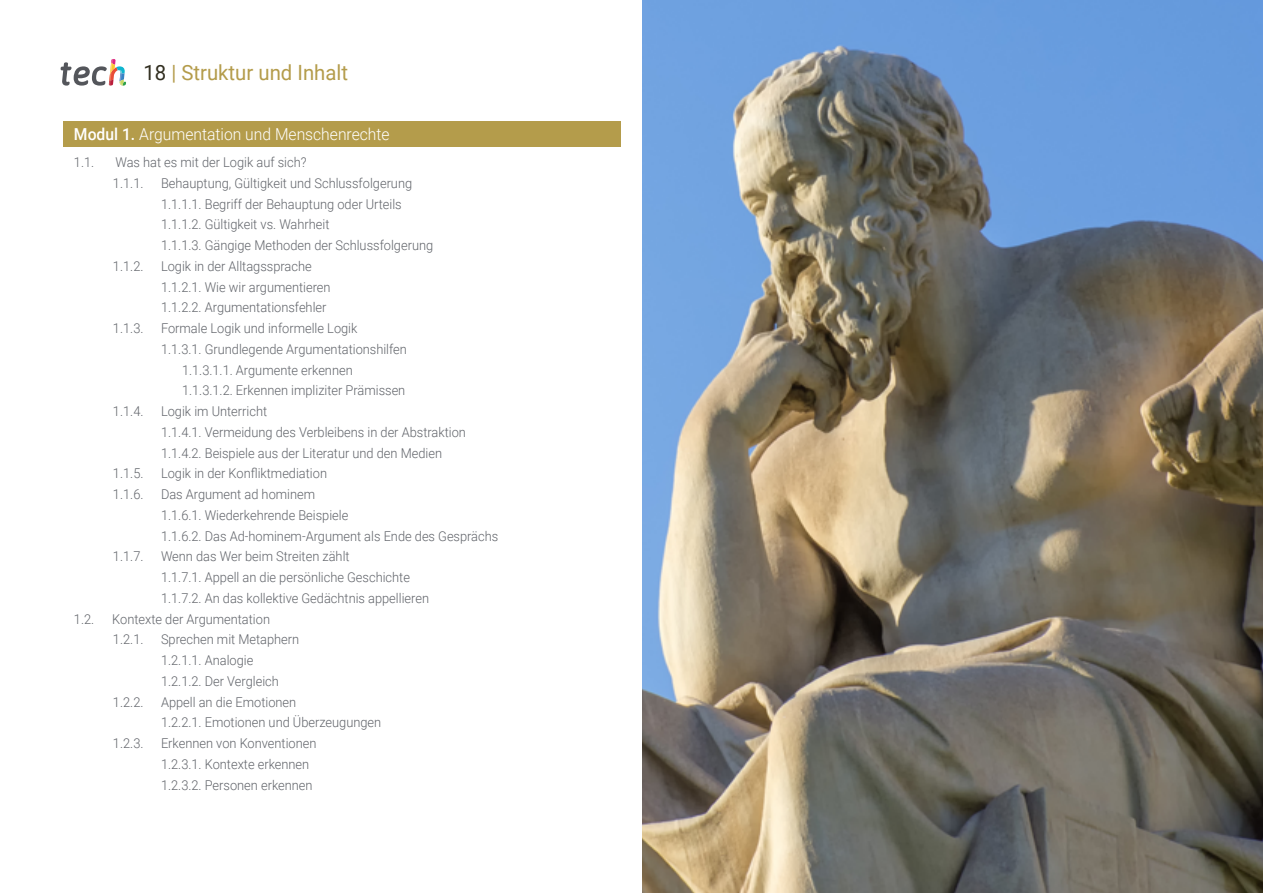
<style>
.page{position:relative;width:1263px;height:893px;background:#fff}
.page>*{position:absolute;margin:0;border:0;box-sizing:border-box;transform-origin:0 0}
.t1{font:21px "Roboto";color:#b49c4b}
.t2{font:300 16.5px "Roboto";color:#fff;scale:.95 1}
.t3{font:300 13.5px/20.7px "Roboto";color:#61646a;scale:.95 1}
.s1{color:#312e20}
.s2{font-weight:500}
</style>
<div class="page">
<div style="left:63px;top:121px;width:558px;height:25px;background:#b49c4b"></div>
<svg style="left:61px;top:59px;width:65px;height:27px"></svg>
<img style="left:642px;top:0;width:621px;height:893px">
<h1 class="t1" style="left:144px;top:57px;width:206px"><span class="s1">18</span> | Struktur und Inhalt</h1>
<p class="t2" style="left:74px;top:123px;width:334px"><span class="s2">Modul 1.</span> Argumentation und Menschenrechte</p>
<p class="t3" style="left:74px;top:151px;width:23px">1.1.</p>
<p class="t3" style="left:113px;top:151px;width:205px">Was hat es mit der Logik auf sich?<br>1.1.1.</p>
<p class="t3" style="left:161px;top:172px;width:288px">Behauptung, Gültigkeit und Schlussfolgerung 1.1.1.1. Begriff der Behauptung oder Urteils 1.1.1.2. Gültigkeit vs. Wahrheit<br>1.1.1.3. Gängige Methoden der Schlussfolgerung</p>
<p class="t3" style="left:113px;top:255px;width:34px">1.1.2.</p>
<p class="t3" style="left:161px;top:255px;width:180px">Logik in der Alltagssprache<br>1.1.2.1. Wie wir argumentieren<br>1.1.2.2. Argumentationsfehler</p>
<p class="t3" style="left:113px;top:317px;width:34px">1.1.3.</p>
<p class="t3" style="left:161px;top:317px;width:208px">Formale Logik und informelle Logik</p>
<p class="t3" style="left:161px;top:338px;width:260px">1.1.3.1. Grundlegende Argumentationshilfen</p>
<p class="t3" style="left:182px;top:359px;width:181px">1.1.3.1.1. Argumente erkennen</p>
<p class="t3" style="left:182px;top:380px;width:237px">1.1.3.1.2. Erkennen impliziter Prämissen</p>
<p class="t3" style="left:113px;top:400px;width:34px">1.1.4.</p>
<p class="t3" style="left:161px;top:400px;width:322px">Logik im Unterricht<br>1.1.4.1. Vermeidung des Verbleibens in der Abstraktion<br>1.1.4.2. Beispiele aus der Literatur und den Medien</p>
<p class="t3" style="left:113px;top:463px;width:34px">1.1.5.</p>
<p class="t3" style="left:161px;top:463px;width:176px">Logik in der Konfliktmediation</p>
<p class="t3" style="left:113px;top:483px;width:34px">1.1.6.</p>
<p class="t3" style="left:161px;top:483px;width:357px">Das Argument ad hominem<br>1.1.6.1. Wiederkehrende Beispiele<br>1.1.6.2. Das Ad-hominem-Argument als Ende des Gesprächs</p>
<p class="t3" style="left:113px;top:546px;width:34px">1.1.7.</p>
<p class="t3" style="left:161px;top:546px;width:284px">Wenn das Wer beim Streiten zählt<br>1.1.7.1. Appell an die persönliche Geschichte<br>1.1.7.2. An das kollektive Gedächtnis appellieren</p>
<p class="t3" style="left:74px;top:608px;width:23px">1.2.</p>
<p class="t3" style="left:112px;top:608px;width:168px">Kontexte der Argumentation<br>1.2.1.</p>
<p class="t3" style="left:161px;top:629px;width:147px">Sprechen mit Metaphern<br>1.2.1.1. Analogie<br>1.2.1.2. Der Vergleich</p>
<p class="t3" style="left:113px;top:691px;width:34px">1.2.2.</p>
<p class="t3" style="left:161px;top:691px;width:233px">Appell an die Emotionen<br>1.2.2.1. Emotionen und Überzeugungen</p>
<p class="t3" style="left:113px;top:732px;width:34px">1.2.3.</p>
<p class="t3" style="left:161px;top:732px;width:165px">Erkennen von Konventionen<br>1.2.3.1. Kontexte erkennen<br>1.2.3.2. Personen erkennen</p>
</div>
